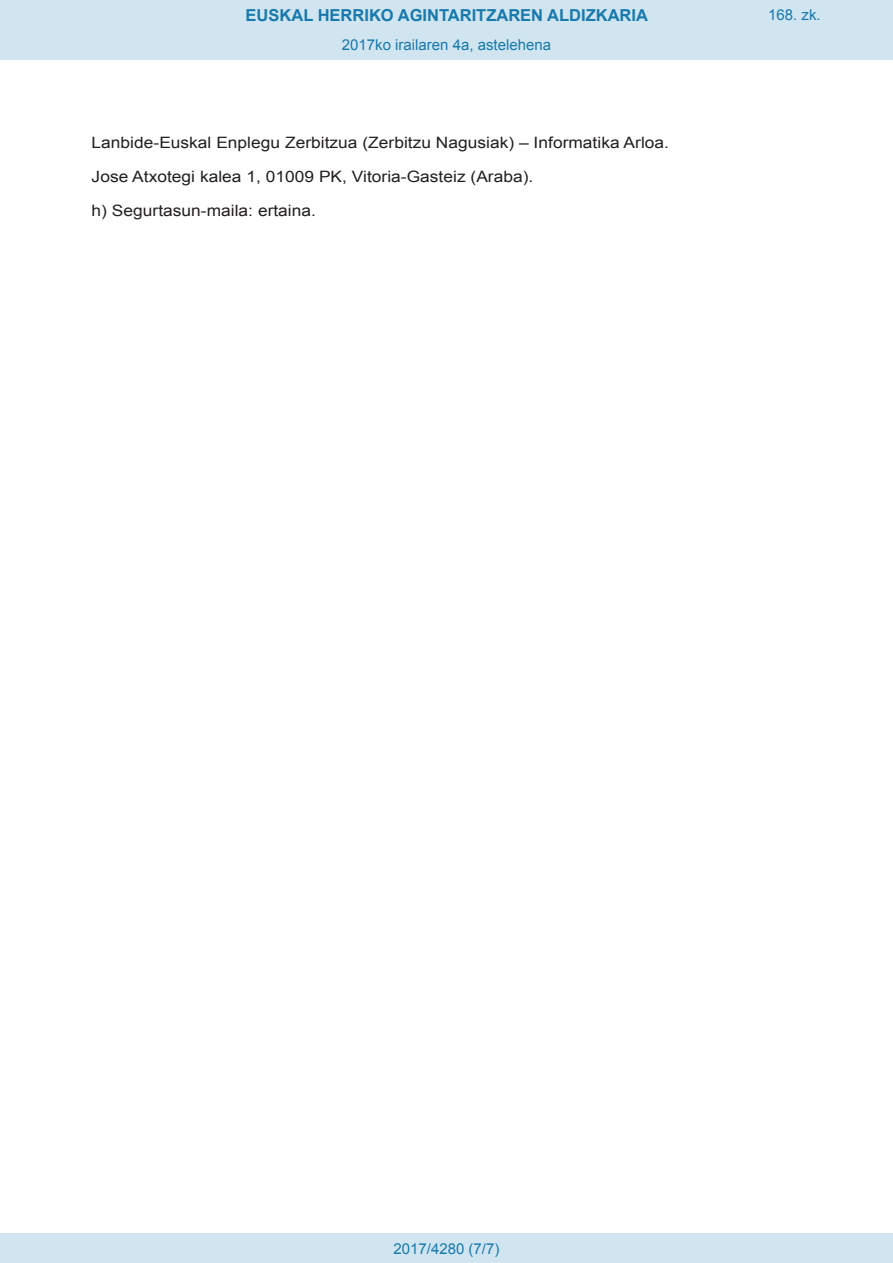
<style>
.page{position:relative;width:893px;height:1263px;background:#fff}
.page>*{position:absolute;margin:0;border:0;box-sizing:border-box;transform-origin:0 0}
.t1{font:700 16.5px "Arial";color:#1879ad}
.BOPVDetalle{font:15.6px "Arial";color:#231f20;scale:1.11 1}
.Paginacion_Centro{font:15px "Arial";color:#1879ad}
</style>
<div class="page">
<div style="left:0;top:0;width:893px;height:60px;background:#d0e5f0"></div>
<div style="left:0;top:1233px;width:893px;height:30px;background:#d0e5f0"></div>
<p class="t1" style="left:246px;top:4px;width:404px">EUSKAL HERRIKO AGINTARITZAREN ALDIZKARIA</p>
<p class="Paginacion_Centro" style="left:342px;top:35px;width:211px">2017ko irailaren 4a, astelehena</p>
<p class="BOPVDetalle" style="left:92px;top:132px;width:522px">Lanbide-Euskal Enplegu Zerbitzua (Zerbitzu Nagusiak) – Informatika Arloa.</p>
<p class="BOPVDetalle" style="left:92px;top:166px;width:399px">Jose Atxotegi kalea 1, 01009 PK, Vitoria-Gasteiz (Araba).</p>
<p class="BOPVDetalle" style="left:92px;top:200px;width:204px">h) Segurtasun-maila: ertaina.</p>
<p class="Paginacion_Centro" style="left:768px;top:5px;width:54px">168. zk.</p>
<p class="Paginacion_Centro" style="left:393px;top:1238px;width:107px">2017/4280 (7/7)</p>
</div>
